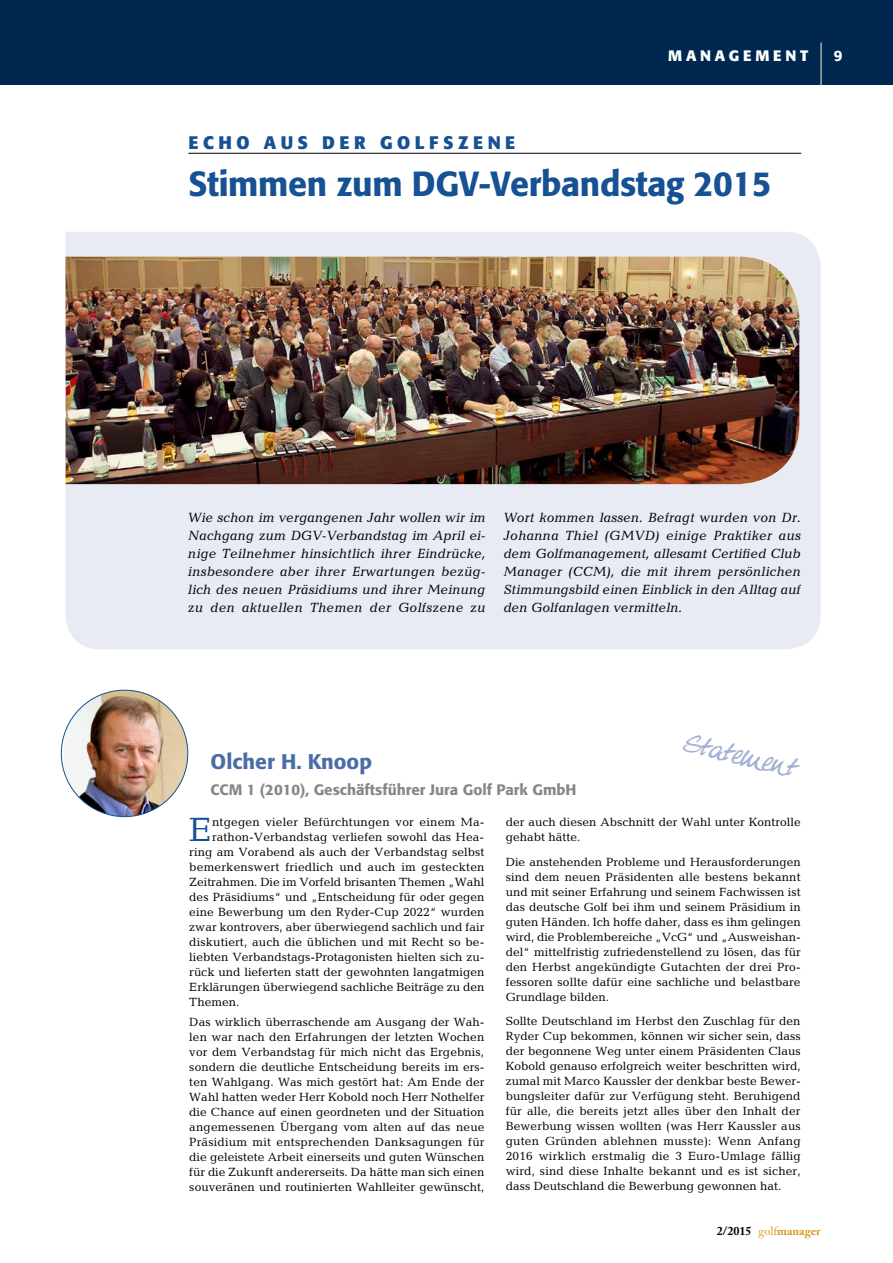
<style>
.page{position:relative;width:893px;height:1263px;background:#fff}
.page>*{position:absolute;margin:0;border:0;box-sizing:border-box;transform-origin:0 0}
.t1{font:500 34.5px "Formata";letter-spacing:-.01em;color:#155193}
.t2{font:34.05px "Candida";color:#155193}
.t3{font:27.15px "Sven";color:#a4b0d3;scale:1.14 1}
.t4{font:500 21px "Formata";color:#4b6da7}
.t5{font:700 18px "Formata";letter-spacing:.25em;color:#155193}
.t6{font:500 15px "Formata";color:#878786}
.t7{font:700 15px "Formata";letter-spacing:.25em;color:#fff}
.t8{font:500 15px "Formata";color:#fff}
.t9{font:italic 13.5px/18px "Candida";color:#000;text-align:justify}
.t10{font:12px/15px "Candida";color:#000;text-align:justify}
.t11{font:700 12px "Adobe Caslon Pro";color:#dc9923}
.s1{color:#000}
.s2{font-weight:400}
</style>
<div class="page">
<div style="left:0;top:0;width:893px;height:85px;background:#002750"></div>
<hr style="left:821px;top:43px;width:1px;height:42px;background:#fff">
<div style="left:66px;top:232px;width:755px;height:417px;background:#e8eaf4"></div>
<img style="left:66px;top:257px;width:733px;height:227px">
<hr style="left:188px;top:153px;width:613px;height:1px;background:#000">
<img style="left:64px;top:690px;width:124px;height:127px">
<p class="t7" style="left:668px;top:46px;width:142px">MANAGEMENT</p>
<p class="t8" style="left:834px;top:46px;width:10px">9</p>
<h3 class="t5" style="left:188px;top:131px;width:327px">ECH O AUS DER GOLF SZENE</h3>
<h1 class="t1" style="left:188px;top:163px;width:585px">Stimmen zum DGV-Verbandstag 2015</h1>
<p class="t9" style="left:188px;top:508px;width:299px">Wie schon im vergangenen Jahr wollen wir im Nachgang zum DGV-Verbandstag im April ei&shy;nige Teilnehmer hinsichtlich ihrer Eindrücke, insbesondere aber ihrer Erwartungen bezüg&shy;lich des neuen Präsidiums und ihrer Meinung zu den aktuellen Themen der Golfszene zu</p>
<p class="t9" style="left:503px;top:508px;width:299px">Wort kommen lassen. Befragt wurden von Dr.<br>Johanna Thiel (GMVD) einige Praktiker aus dem Golfmanagement, allesamt Certified Club Manager (CCM), die mit ihrem persönlichen Stimmungsbild einen Einblick in den Alltag auf den Golfanlagen vermitteln.</p>
<h3 class="t4" style="left:211px;top:748px;width:163px">Olcher H. Knoop</h3>
<p class="t6" style="left:211px;top:781px;width:367px">CCM 1 (2010), Geschäftsführer Jura Golf Park GmbH</p>
<h3 class="t3" style="left:688px;top:726px;width:103px;rotate:13deg">Statement</h3>
<h2 class="t2" style="left:189px;top:810px;width:24px">E</h2>
<p class="t10" style="left:212px;top:815px;width:274px">ntgegen vieler Befürchtungen vor einem Ma-</p>
<p class="t10" style="left:212px;top:830px;width:274px">rathon-Verbandstag verliefen sowohl das Hea-</p>
<p class="t10" style="left:189px;top:845px;width:297px">ring am Vorabend als auch der Verbandstag selbst</p>
<p class="t10" style="left:189px;top:860px;width:297px">bemerkenswert friedlich und auch im gesteckten</p>
<p class="t10" style="left:189px;top:875px;width:296px">Zeitrahmen. Die im Vorfeld brisanten Themen „Wahl</p>
<p class="t10" style="left:189px;top:890px;width:297px">des Präsidiums“ und „Entscheidung für oder gegen</p>
<p class="t10" style="left:189px;top:905px;width:297px">eine Bewerbung um den Ryder-Cup 2022“ wurden</p>
<p class="t10" style="left:189px;top:920px;width:297px">zwar kontrovers, aber überwiegend sachlich und fair</p>
<p class="t10" style="left:189px;top:935px;width:297px">diskutiert, auch die üblichen und mit Recht so be-</p>
<p class="t10" style="left:189px;top:950px;width:297px">liebten Verbandstags-Protagonisten hielten sich zu-</p>
<p class="t10" style="left:189px;top:965px;width:297px">rück und lieferten statt der gewohnten langatmigen</p>
<p class="t10" style="left:189px;top:980px;width:297px">Erklärungen überwiegend sachliche Beiträge zu den</p>
<p class="t10" style="left:189px;top:995px;width:52px">Themen.</p>
<p class="t10" style="left:189px;top:1014px;width:297px">Das wirklich überraschende am Ausgang der Wah&shy;len war nach den Erfahrungen der letzten Wochen vor dem Verbandstag für mich nicht das Ergebnis, sondern die deutliche Entscheidung bereits im ers&shy;ten Wahlgang. Was mich gestört hat: Am Ende der Wahl hatten weder Herr Kobold noch Herr Nothelfer die Chance auf einen geordneten und der Situation angemessenen Übergang vom alten auf das neue Präsidium mit entsprechenden Danksagungen für die geleistete Arbeit einerseits und guten Wünschen für die Zukunft andererseits. Da hätte man sich einen souveränen und routinierten Wahlleiter gewünscht,</p>
<p class="t10" style="left:506px;top:815px;width:297px">der auch diesen Abschnitt der Wahl unter Kontrolle gehabt hätte.</p>
<p class="t10" style="left:506px;top:854px;width:297px">Die anstehenden Probleme und Herausforderungen sind dem neuen Präsidenten alle bestens bekannt und mit seiner Erfahrung und seinem Fachwissen ist das deutsche Golf bei ihm und seinem Präsidium in guten Händen. Ich hoffe daher, dass es ihm gelingen wird, die Problembereiche „VcG“ und „Ausweishan&shy;del“ mittelfristig zufriedenstellend zu lösen, das für den Herbst angekündigte Gutachten der drei Pro&shy;fessoren sollte dafür eine sachliche und belastbare Grundlage bilden.</p>
<p class="t10" style="left:506px;top:1013px;width:297px">Sollte Deutschland im Herbst den Zuschlag für den Ryder Cup bekommen, können wir sicher sein, dass der begonnene Weg unter einem Präsidenten Claus Kobold genauso erfolgreich weiter beschritten wird, zumal mit Marco Kaussler der denkbar beste Bewer&shy;bungsleiter dafür zur Verfügung steht. Beruhigend für alle, die bereits jetzt alles über den Inhalt der Bewerbung wissen wollten (was Herr Kaussler aus guten Gründen ablehnen musste): Wenn Anfang 2016 wirklich erstmalig die 3 Euro-Umlage fällig wird, sind diese Inhalte bekannt und es ist sicher, dass Deutschland die Bewerbung gewonnen hat.</p>
<p class="t11" style="left:717px;top:1224px;width:105px"><span class="s1">2/2015</span> <span class="s2">golf</span>manager</p>
</div>
